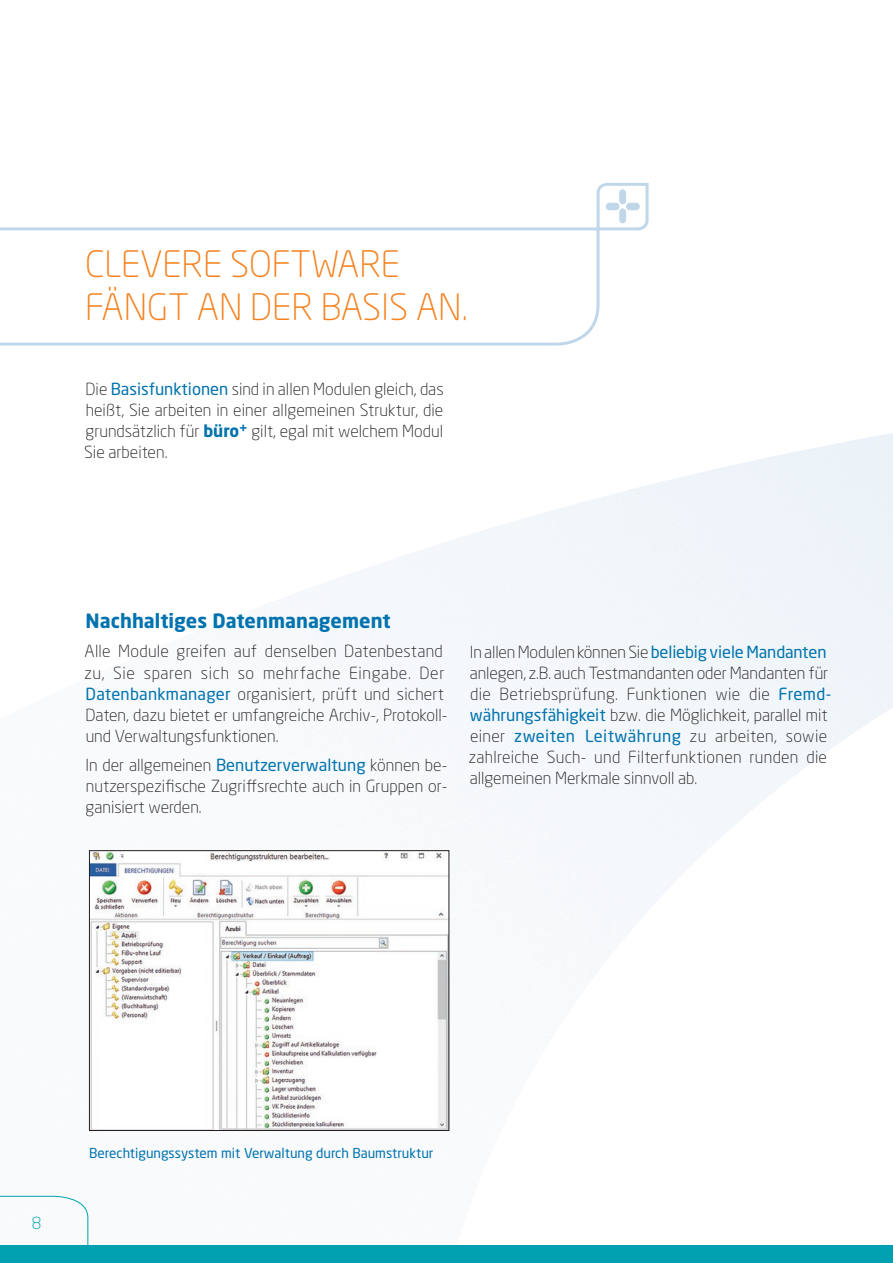
<style>
.page{position:relative;width:893px;height:1263px;background:#fff}
.page>*{position:absolute;margin:0;border:0;box-sizing:border-box;transform-origin:0 0}
.t1{font:300 36px/43.5px "Neo Sans Pro";color:#f58220}
.t2{font:700 19.5px "Neo Sans Pro";color:#0073ae}
.t3{font:300 16.5px/21px "Neo Sans Pro";color:#231f20;text-align:justify}
.t4{font:300 16.5px "Neo Sans Pro";color:#00a0b0}
.t5{font:13.5px "Neo Sans Pro";color:#0073ae}
.s1{font-weight:400;color:#0073ae}
.s2{font-weight:700;color:#0073ae}
</style>
<div class="page">
<img style="left:88px;top:433px;width:805px;height:813px">
<img style="left:91px;top:852px;width:356px;height:277px">
<div style="left:89px;top:850px;width:360px;height:281px;border:1px solid #231f20"></div>
<div style="left:0;top:1246px;width:893px;height:17px;background:#00a0b0"></div>
<svg style="left:0;top:1195px;width:89px;height:51px"></svg>
<svg style="left:596px;top:183px;width:53px;height:48px"></svg>
<svg style="left:0;top:226px;width:601px;height:120px"></svg>
<h1 class="t1" style="left:85px;top:241px;width:384px">CLEVERE SOFTWARE<br>FÄNGT AN DER BASIS AN.</h1>
<p class="t3" style="left:84px;top:379px;width:361px">Die <span class="s1">Basisfunktionen</span> sind in allen Modulen gleich, das heißt, Sie arbeiten in einer allgemeinen Struktur, die grundsätzlich für <span class="s2">büro</span><sup>+</sup> gilt, egal mit welchem Modul Sie arbeiten.</p>
<p class="t2" style="left:86px;top:608px;width:306px">Nachhaltiges Datenmanagement</p>
<p class="t3" style="left:84px;top:641px;width:363px;text-align:left">Alle Module greifen auf denselben Datenbestand zu, Sie sparen sich so mehrfache Eingabe. Der <span class="s1">Datenbankmanager</span> organisiert, prüft und sichert Daten, dazu bietet er umfangreiche Archiv-, Protokoll&shy;und Verwaltungsfunktionen.</p>
<p class="t3" style="left:85px;top:754px;width:364px">In der allgemeinen <span class="s1">Benutzerverwaltung</span> können be&shy;nutzerspezifische Zugriffsrechte auch in Gruppen or&shy;ganisiert werden.</p>
<p class="t3" style="left:469px;top:641px;width:362px;text-align:left">In allen Modulen können Sie <span class="s1">beliebig viele Mandanten </span>anlegen, z.B. auch Testmandanten oder Mandanten für die Betriebsprüfung. Funktionen wie die <span class="s1">Fremd&shy;währungsfähigkeit</span> bzw. die Möglichkeit, parallel mit einer <span class="s1">zweiten Leitwährung</span> zu arbeiten, sowie zahlreiche Such- und Filterfunktionen runden die allgemeinen Merkmale sinnvoll ab.</p>
<p class="t4" style="left:32px;top:1213px;width:11px">8</p>
<p class="t5" style="left:89px;top:1145px;width:346px">Berechtigungssystem mit Verwaltung durch Baumstruktur</p>
</div>
